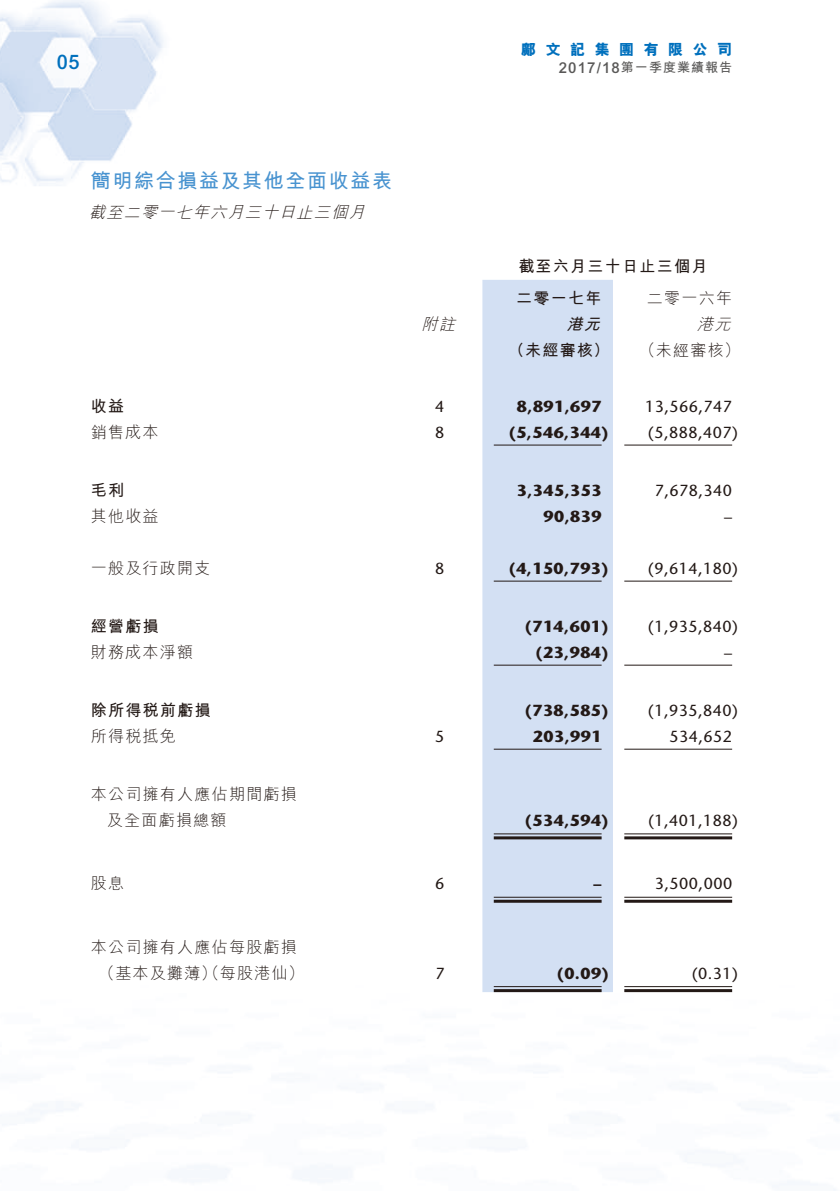
<style>
.page{position:relative;width:840px;height:1191px;background:#fff}
.page>*{position:absolute;margin:0;border:0;box-sizing:border-box;transform-origin:0 0}
.t1{font:700 20px "M Hei HK";letter-spacing:.08em;color:#4893d0}
.t2{font:500 20px "Arial MT Std";color:#0070bd}
.t3{font:500 16px "Stone Sans Std";letter-spacing:.03em;color:#231916}
.t4{font:700 16px "Stone Sans Std";letter-spacing:.03em;color:#231916}
.t5{font:300 16px "M Hei HK";letter-spacing:.08em;color:#231916}
.t6{font:700 16px "M Hei HK";letter-spacing:.08em;color:#231916}
.t7{font:italic 300 16px "M Hei HK";color:#231916}
.t8{font:italic 700 16px "M Hei HK";color:#231916}
.t9{font:800 15px "M Hei HK";letter-spacing:.63em;color:#0070bd}
.t10{font:500 15px "Arial MT Std";letter-spacing:.08em;color:#595857}
.t11{font:700 13px "M Hei HK";letter-spacing:.08em;color:#595857}
</style>
<div class="page">
<img style="left:0;top:0;width:839px;height:1191px">
<div style="left:482px;top:280px;width:130px;height:712px;background:#d3e0f3"></div>
<hr style="left:493px;top:444px;width:108px;height:1px;background:#231916">
<hr style="left:624px;top:444px;width:107px;height:1px;background:#231916">
<hr style="left:493px;top:580px;width:108px;height:1px;background:#231916">
<hr style="left:624px;top:580px;width:107px;height:1px;background:#231916">
<hr style="left:493px;top:664px;width:108px;height:1px;background:#231916">
<hr style="left:624px;top:664px;width:107px;height:1px;background:#231916">
<hr style="left:493px;top:748px;width:108px;height:1px;background:#231916">
<hr style="left:624px;top:748px;width:107px;height:1px;background:#231916">
<hr style="left:493px;top:833px;width:108px;height:1px;background:#231916">
<hr style="left:493px;top:836px;width:108px;height:3px;background:#231916">
<hr style="left:624px;top:833px;width:107px;height:1px;background:#231916">
<hr style="left:624px;top:836px;width:107px;height:3px;background:#231916">
<hr style="left:493px;top:896px;width:108px;height:1px;background:#231916">
<hr style="left:493px;top:899px;width:108px;height:3px;background:#231916">
<hr style="left:624px;top:896px;width:107px;height:1px;background:#231916">
<hr style="left:624px;top:899px;width:107px;height:3px;background:#231916">
<hr style="left:493px;top:986px;width:108px;height:1px;background:#231916">
<hr style="left:493px;top:989px;width:108px;height:3px;background:#231916">
<hr style="left:624px;top:986px;width:107px;height:1px;background:#231916">
<hr style="left:624px;top:989px;width:107px;height:3px;background:#231916">
<p class="t9" style="left:521px;top:40px;width:212px">鄺文記集團有限公司</p>
<p class="t2" style="left:57px;top:50px;width:24px">05</p>
<p class="t11" style="left:620px;top:58px;width:113px">第一季度業績報告</p>
<p class="t10" style="left:558px;top:59px;width:62px">2017/18</p>
<p class="t1" style="left:91px;top:166px;width:303px">簡明綜合損益及其他全面收益表</p>
<p class="t7" style="left:89px;top:201px;width:282px">截至二零一七年六月三十日止三個月</p>
<p class="t6" style="left:518px;top:255px;width:190px">截至六月三十日止三個月</p>
<p class="t5" style="left:646px;top:287px;width:87px">二零一六年</p>
<p class="t6" style="left:516px;top:286px;width:87px">二零一七年</p>
<p class="t7" style="left:421px;top:313px;width:40px">附註</p>
<p class="t8" style="left:566px;top:312px;width:40px">港元</p>
<p class="t7" style="left:696px;top:313px;width:40px">港元</p>
<p class="t6" style="left:508px;top:338px;width:102px">（未經審核）</p>
<p class="t5" style="left:639px;top:339px;width:102px">（未經審核(</p>
<p class="t6" style="left:91px;top:394px;width:35px">收益</p>
<p class="t3" style="left:435px;top:397px;width:11px">4</p>
<p class="t4" style="left:516px;top:397px;width:86px">8,891,697</p>
<p class="t3" style="left:645px;top:397px;width:88px">13,566,747</p>
<p class="t5" style="left:91px;top:421px;width:69px">銷售成本</p>
<p class="t3" style="left:435px;top:423px;width:11px">8</p>
<p class="t4" style="left:508px;top:423px;width:101px">)5,546,344(</p>
<p class="t3" style="left:648px;top:423px;width:91px">)5,888,407(</p>
<p class="t6" style="left:91px;top:478px;width:35px">毛利</p>
<p class="t4" style="left:516px;top:481px;width:86px">3,345,353</p>
<p class="t3" style="left:654px;top:481px;width:79px">7,678,340</p>
<p class="t5" style="left:91px;top:505px;width:69px">其他收益</p>
<p class="t4" style="left:543px;top:507px;width:59px">90,839</p>
<p class="t3" style="left:723px;top:507px;width:9px">–</p>
<p class="t5" style="left:91px;top:557px;width:121px">一般及行政開支</p>
<p class="t3" style="left:435px;top:559px;width:11px">8</p>
<p class="t4" style="left:508px;top:559px;width:101px">)4,150,793(</p>
<p class="t3" style="left:648px;top:559px;width:91px">)9,614,180(</p>
<p class="t6" style="left:91px;top:614px;width:69px">經營虧損</p>
<p class="t4" style="left:524px;top:617px;width:85px">)714,601(</p>
<p class="t3" style="left:648px;top:617px;width:91px">)1,935,840(</p>
<p class="t5" style="left:91px;top:641px;width:104px">財務成本淨額</p>
<p class="t4" style="left:535px;top:643px;width:75px">)23,984(</p>
<p class="t3" style="left:723px;top:643px;width:9px">–</p>
<p class="t6" style="left:91px;top:698px;width:121px">除所得稅前虧損</p>
<p class="t4" style="left:524px;top:701px;width:85px">)738,585(</p>
<p class="t3" style="left:648px;top:701px;width:91px">)1,935,840(</p>
<p class="t5" style="left:91px;top:725px;width:87px">所得稅抵免</p>
<p class="t3" style="left:435px;top:727px;width:11px">5</p>
<p class="t4" style="left:532px;top:727px;width:70px">203,991</p>
<p class="t3" style="left:669px;top:727px;width:64px">534,652</p>
<p class="t5" style="left:91px;top:783px;width:207px">本公司擁有人應佔期間虧損</p>
<p class="t5" style="left:107px;top:809px;width:121px">及全面虧損總額</p>
<p class="t4" style="left:524px;top:811px;width:85px">)534,594(</p>
<p class="t3" style="left:648px;top:811px;width:91px">)1,401,188(</p>
<p class="t5" style="left:91px;top:872px;width:35px">股息</p>
<p class="t3" style="left:435px;top:874px;width:11px">6</p>
<p class="t4" style="left:593px;top:874px;width:9px">–</p>
<p class="t3" style="left:654px;top:874px;width:79px">3,500,000</p>
<p class="t5" style="left:91px;top:935px;width:207px">本公司擁有人應佔每股虧損</p>
<p class="t5" style="left:99px;top:961px;width:207px">（基本及攤薄）（每股港仙(</p>
<p class="t3" style="left:435px;top:963px;width:11px">7</p>
<p class="t4" style="left:556px;top:963px;width:53px">)0.09(</p>
<p class="t3" style="left:691px;top:963px;width:47px">)0.31(</p>
</div>
